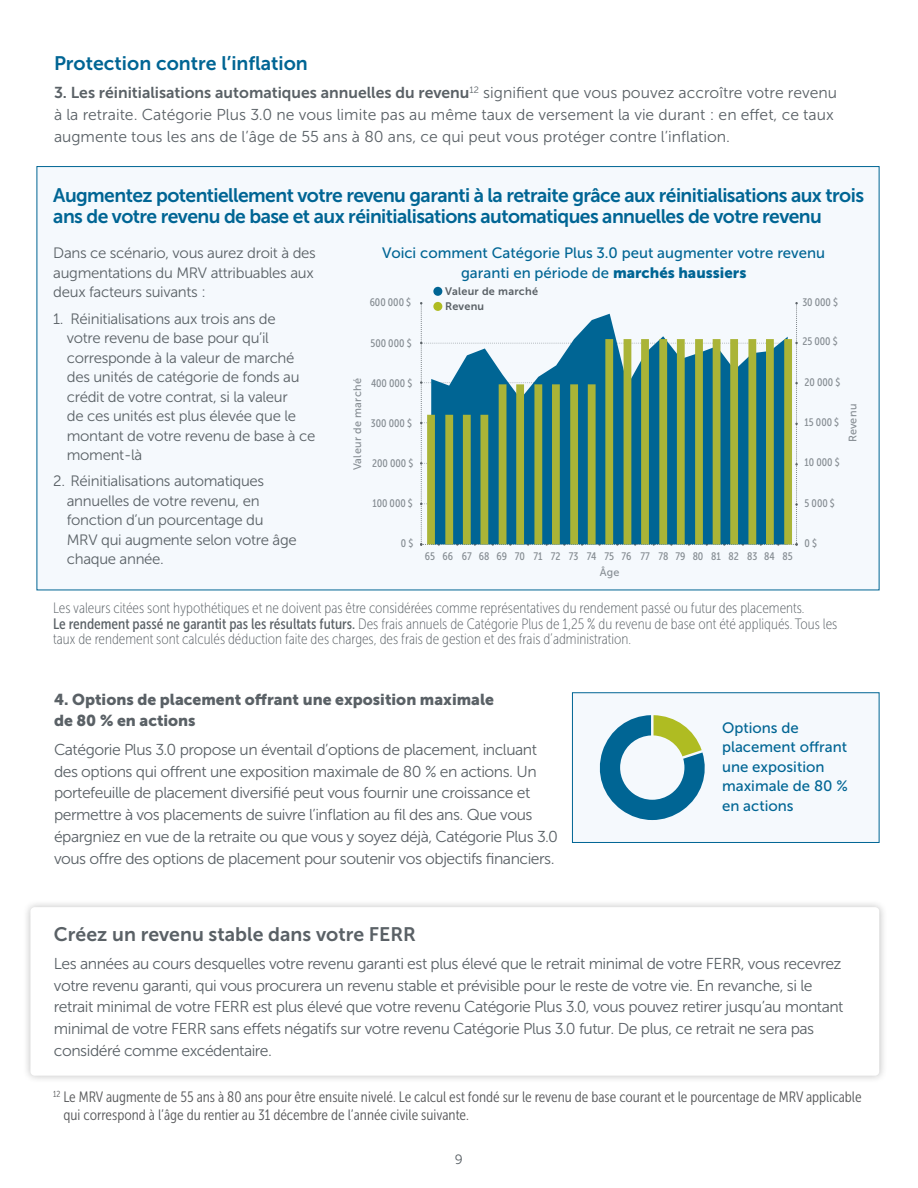
<style>
.page{position:relative;width:918px;height:1188px;background:#fff}
.page>*{position:absolute;margin:0;border:0;box-sizing:border-box;transform-origin:0 0}
.Heading_3{font:19.5px/21px "Museo Sans 700";letter-spacing:-.03em;color:#006594}
.Heading_3-2{font:19.5px "Museo Sans 700";color:#5a6166}
.EL_Body_Copy{font:19.5px "Museo Sans 700";color:#006594}
.EL_Body_Copy-2{font:15.75px/21.8px "Museo Sans 300";letter-spacing:-.03em;color:#5a6166}
.EL_Body_Copy-3{font:15.75px/21.8px "Museo Sans 300";color:#5a6166}
.EL_Body_Copy-4{font:15.75px/21.8px "Museo Sans 900";color:#5a6166}
.EL_Body_Copy-5{font:15px/19.5px "Museo Sans 300";letter-spacing:-.02em;color:#5a6166}
.Foot_Note_-_Museo_Condensed{font:15px/15.3px "Museo Sans Cond 100";color:#5a6166}
.EL_Footnote_Legal{font:15px/18px "Museo Sans Cond 300";color:#58595b}
.t1{font:15px/19.5px "Museo Sans 500";color:#006594;text-align:center}
.t2{font:13.5px "Museo Sans 300";color:#5a6166}
.t3{font:10.8px "Museo Sans Cond 500";color:#868d93}
.t4{font:10.8px "Museo Sans 500";letter-spacing:.025em;color:#868d93}
.t5{font:10.8px/15.3px "Museo Sans 700";letter-spacing:.025em;color:#5a6166}
.s1{font-family:"Museo Sans 700"}
.s2{font-family:"Museo Sans 900"}
.s3{font-family:"Museo Sans Cond 500"}
</style>
<div class="page">
<div style="left:37px;top:166px;width:842px;height:424px;background:#f5f9fd;border:1px solid #006594"></div>
<div style="left:23px;top:899px;width:864px;height:185px;background:#000;opacity:.25"></div>
<div style="left:30px;top:907px;width:849px;height:169px;background:#fff;border-radius:4px"></div>
<div style="left:572px;top:693px;width:307px;height:150px;background:#f5f9fd;border:1px solid #006594"></div>
<svg style="left:599px;top:715px;width:106px;height:105px"></svg>
<div style="left:433px;top:287px;width:9px;height:9px;background:#006594;border-radius:50%"></div>
<svg style="left:420px;top:302px;width:378px;height:244px"></svg>
<svg style="left:431px;top:314px;width:357px;height:25px"></svg>
<svg style="left:427px;top:339px;width:365px;height:205px;background:#568f78"></svg>
<p class="EL_Body_Copy" style="left:54px;top:52px;width:255px">Protection contre l’inflation</p>
<p class="EL_Body_Copy-3" style="left:54px;top:82px;width:785px"><span class="s1">3. Les réinitialisations automatiques annuelles du revenu</span><sup>12</sup> signifient que vous pouvez accroître votre revenu à la retraite. Catégorie Plus 3.0 ne vous limite pas au même taux de versement la vie durant : en effet, ce taux augmente tous les ans de l’âge de 55 ans à 80 ans, ce qui peut vous protéger contre l’inflation.</p>
<h3 class="Heading_3" style="left:53px;top:184px;width:812px">Augmentez potentiellement votre revenu garanti à la retraite grâce aux réinitialisations aux trois ans de votre revenu de base et aux réinitialisations automatiques annuelles de votre revenu</h3>
<p class="EL_Body_Copy-5" style="left:53px;top:244px;width:264px">Dans ce scénario, vous aurez droit à des augmentations du MRV attribuables aux deux facteurs suivants :</p>
<p class="EL_Body_Copy-5" style="left:67px;top:309px;width:250px;text-indent:-14px">1. Réinitialisations aux trois ans de<br>votre revenu de base pour qu’il corresponde à la valeur de marché des unités de catégorie de fonds au crédit de votre contrat, si la valeur<br>de ces unités est plus élevée que le montant de votre revenu de base à ce moment-là</p>
<p class="EL_Body_Copy-5" style="left:67px;top:472px;width:231px;text-indent:-14px">2. Réinitialisations automatiques annuelles de votre revenu, en fonction d’un pourcentage du<br>MRV qui augmente selon votre âge chaque année.</p>
<p class="t1" style="left:382px;top:244px;width:444px">Voici comment Catégorie Plus 3.0 peut augmenter votre revenu garanti en période de <span class="s2">marchés haussiers</span></p>
<p class="t5" style="left:445px;top:283px;width:94px">Valeur de marché<br>Revenu</p>
<p class="t3" style="left:370px;top:297px;width:43px">600 000 $</p>
<p class="t3" style="left:802px;top:297px;width:37px">30 000 $</p>
<p class="t3" style="left:802px;top:336px;width:37px">25 000 $</p>
<p class="t3" style="left:370px;top:337px;width:43px">500 000 $</p>
<p class="t3" style="left:371px;top:377px;width:43px">400 000 $</p>
<p class="t3" style="left:805px;top:376px;width:37px">20 000 $</p>
<p class="t4" style="left:352px;top:470px;width:94px;rotate:-90deg">Valeur de marché</p>
<p class="t4" style="left:847px;top:442px;width:40px;rotate:-90deg">Revenu</p>
<p class="t3" style="left:805px;top:416px;width:36px">15 000 $</p>
<p class="t3" style="left:805px;top:457px;width:37px">10 000 $</p>
<p class="t3" style="left:371px;top:417px;width:43px">300 000 $</p>
<p class="t3" style="left:372px;top:457px;width:43px">200 000 $</p>
<p class="t3" style="left:805px;top:497px;width:32px">5 000 $</p>
<p class="t3" style="left:372px;top:497px;width:42px">100 000 $</p>
<p class="t3" style="left:401px;top:537px;width:14px">0 $</p>
<p class="t3" style="left:805px;top:537px;width:14px">0 $</p>
<p class="t3" style="left:425px;top:551px;width:137px">65 66 67 68 69 70 71 72</p>
<p class="t3" style="left:587px;top:551px;width:11px">74</p>
<p class="t3" style="left:728px;top:551px;width:12px">82</p>
<p class="t3" style="left:569px;top:551px;width:11px">73</p>
<p class="t3" style="left:747px;top:551px;width:47px">83 84 85</p>
<p class="t3" style="left:622px;top:551px;width:11px">76</p>
<p class="t3" style="left:640px;top:551px;width:30px">77 78</p>
<p class="t3" style="left:675px;top:551px;width:11px">79</p>
<p class="t3" style="left:693px;top:551px;width:30px">80 81</p>
<p class="t3" style="left:604px;top:551px;width:11px">75</p>
<p class="t4" style="left:600px;top:567px;width:21px">Âge</p>
<p class="Foot_Note_-_Museo_Condensed" style="left:53px;top:601px;width:786px">Les valeurs citées sont hypothétiques et ne doivent pas être considérées comme représentatives du rendement passé ou futur des placements.<br><span class="s3">Le rendement passé ne garantit pas les résultats futurs.</span> Des frais annuels de Catégorie Plus de 1,25 % du revenu de base ont été appliqués. Tous les taux de rendement sont calculés déduction faite des charges, des frais de gestion et des frais d’administration.</p>
<p class="EL_Body_Copy-4" style="left:54px;top:688px;width:442px">4. Options de placement offrant une exposition maximale de 80 % en actions</p>
<p class="EL_Body_Copy-2" style="left:54px;top:739px;width:506px">Catégorie Plus 3.0 propose un éventail d’options de placement, incluant des options qui offrent une exposition maximale de 80 % en actions. Un portefeuille de placement diversifié peut vous fournir une croissance et permettre à vos placements de suivre l’inflation au fil des ans. Que vous épargniez en vue de la retraite ou que vous y soyez déjà, Catégorie Plus 3.0 vous offre des options de placement pour soutenir vos objectifs financiers.</p>
<p class="t1" style="left:722px;top:718px;width:127px;text-align:left">Options de placement offrant une exposition maximale de 80 % en actions</p>
<h3 class="Heading_3-2" style="left:54px;top:924px;width:364px">Créez un revenu stable dans votre FERR</h3>
<p class="EL_Body_Copy-2" style="left:54px;top:953px;width:791px">Les années au cours desquelles votre revenu garanti est plus élevé que le retrait minimal de votre FERR, vous recevrez votre revenu garanti, qui vous procurera un revenu stable et prévisible pour le reste de votre vie. En revanche, si le retrait minimal de votre FERR est plus élevé que votre revenu Catégorie Plus 3.0, vous pouvez retirer jusqu’au montant minimal de votre FERR sans effets négatifs sur votre revenu Catégorie Plus 3.0 futur. De plus, ce retrait ne sera pas considéré comme excédentaire.</p>
<p class="EL_Footnote_Legal" style="left:64px;top:1088px;width:800px;text-indent:-10px"><sup>12</sup> Le MRV augmente de 55 ans à 80 ans pour être ensuite nivelé. Le calcul est fondé sur le revenu de base courant et le pourcentage de MRV applicable qui correspond à l’âge du rentier au 31 décembre de l’année civile suivante.</p>
<p class="t2" style="left:455px;top:1152px;width:10px">9</p>
</div>
